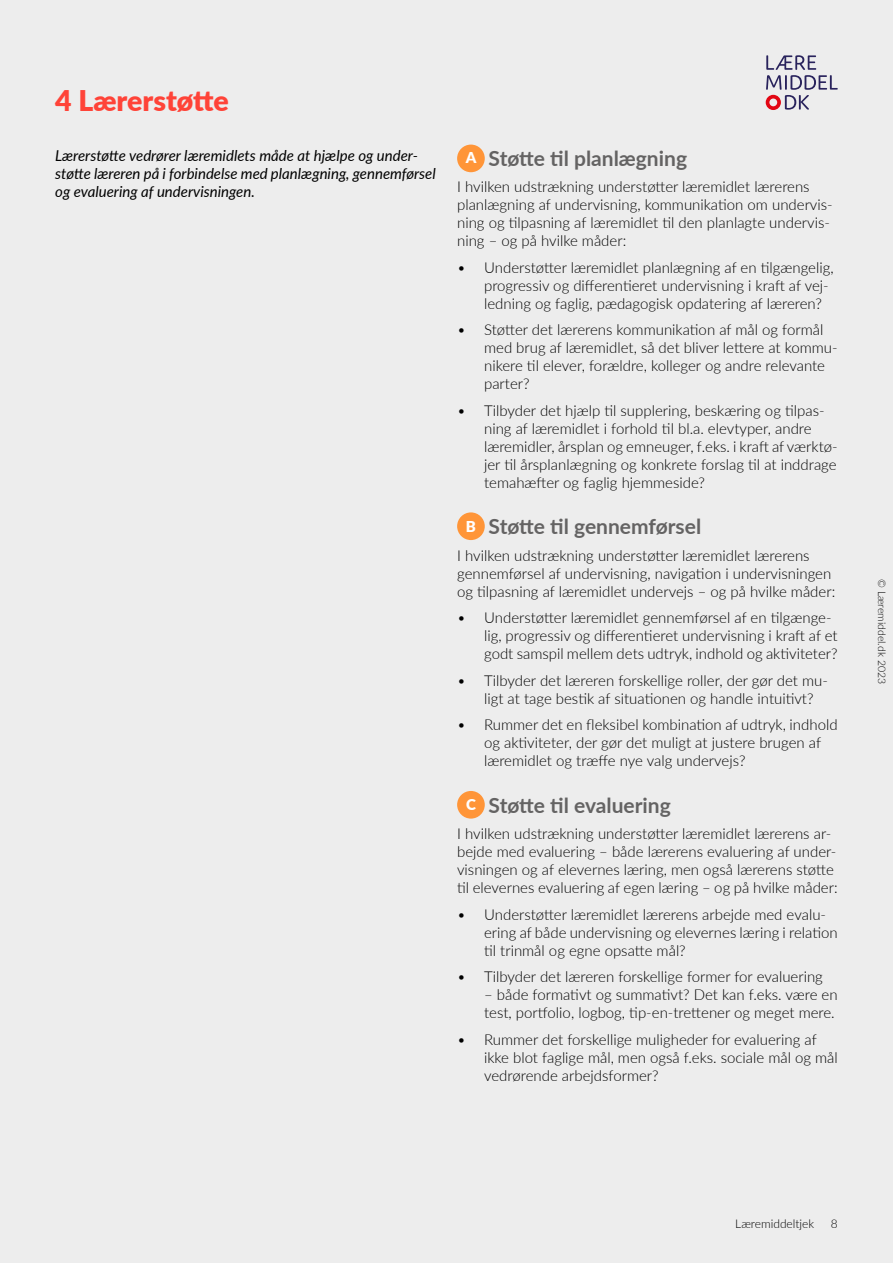
<style>
.page{position:relative;width:893px;height:1263px;background:#ededed}
.page>*{position:absolute;margin:0;border:0;box-sizing:border-box;transform-origin:0 0}
.t1{font:900 28.5px "Lato";color:#ff4338}
.t2{font:700 21px "Lato";color:#646363}
.t3{font:300 15px/18px "Lato";color:#000}
.t4{font:italic 15px/18px "Lato";color:#000}
.t5{font:900 15px "Lato";color:#fff}
.t6{font:300 12px "Lato";color:#000}
.t7{font:300 10.5px "Lato";color:#000}
</style>
<div class="page">
<svg style="left:766px;top:55px;width:72px;height:55px"></svg>
<div style="left:457px;top:145px;width:28px;height:27px;background:#ff9538;border-radius:50%"></div>
<div style="left:457px;top:512px;width:28px;height:28px;background:#ff9538;border-radius:50%"></div>
<div style="left:457px;top:791px;width:28px;height:28px;background:#ff9538;border-radius:50%"></div>
<h1 class="t1" style="left:55px;top:79px;width:175px">4 Lærerstøtte</h1>
<p class="t4" style="left:55px;top:146px;width:382px">Lærerstøtte vedrører læremidlets måde at hjælpe og under&shy;støtte læreren på i forbindelse med planlægning, gennemførsel og evaluering af undervisningen.</p>
<h2 class="t2" style="left:489px;top:143px;width:200px">Støtte til planlægning</h2>
<p class="t5" style="left:466px;top:146px;width:12px">A</p>
<p class="t3" style="left:457px;top:177px;width:377px">I hvilken udstrækning understøtter læremidlet lærerens planlægning af undervisning, kommunikation om undervis&shy;ning og tilpasning af læremidlet til den planlagte undervis&shy;ning – og på hvilke måder:</p>
<p class="t3" style="left:484px;top:258px;width:351px;text-indent:-27px">• Understøtter læremidlet planlægning af en tilgængelig, progressiv og differentieret undervisning i kraft af vej&shy;ledning og faglig, pædagogisk opdatering af læreren?</p>
<p class="t3" style="left:484px;top:320px;width:355px;text-indent:-27px">• Støtter det lærerens kommunikation af mål og formål med brug af læremidlet, så det bliver lettere at kommu&shy;nikere til elever, forældre, kolleger og andre relevante parter?</p>
<p class="t3" style="left:484px;top:401px;width:355px;text-indent:-27px">• Tilbyder det hjælp til supplering, beskæring og tilpas&shy;ning af læremidlet i forhold til bl.a. elevtyper, andre læremidler, årsplan og emneuger, f.eks. i kraft af værktø&shy;jer til årsplanlægning og konkrete forslag til at inddrage temahæfter og faglig hjemmeside?</p>
<h2 class="t2" style="left:489px;top:511px;width:214px">Støtte til gennemførsel</h2>
<p class="t3" style="left:457px;top:546px;width:380px">I hvilken udstrækning understøtter læremidlet lærerens gennemførsel af undervisning, navigation i undervisningen og tilpasning af læremidlet undervejs – og på hvilke måder:</p>
<p class="t3" style="left:484px;top:608px;width:355px;text-indent:-27px">• Understøtter læremidlet gennemførsel af en tilgænge&shy;lig, progressiv og differentieret undervisning i kraft af et godt samspil mellem dets udtryk, indhold og aktiviteter?</p>
<p class="t3" style="left:484px;top:671px;width:345px;text-indent:-27px">• Tilbyder det læreren forskellige roller, der gør det mu&shy;ligt at tage bestik af situationen og handle intuitivt?</p>
<p class="t3" style="left:484px;top:715px;width:355px;text-indent:-27px">• Rummer det en fleksibel kombination af udtryk, indhold og aktiviteter, der gør det muligt at justere brugen af læremidlet og træffe nye valg undervejs?</p>
<h2 class="t2" style="left:489px;top:790px;width:184px">Støtte til evaluering</h2>
<p class="t3" style="left:457px;top:824px;width:382px">I hvilken udstrækning understøtter læremidlet lærerens ar&shy;bejde med evaluering – både lærerens evaluering af under&shy;visningen og af elevernes læring, men også lærerens støtte til elevernes evaluering af egen læring – og på hvilke måder:</p>
<p class="t3" style="left:484px;top:905px;width:355px;text-indent:-27px">• Understøtter læremidlet lærerens arbejde med evalu&shy;ering af både undervisning og elevernes læring i relation til trinmål og egne opsatte mål?</p>
<p class="t3" style="left:457px;top:967px;width:367px">• Tilbyder det læreren forskellige former for evaluering</p>
<p class="t3" style="left:484px;top:985px;width:355px">– både formativt og summativt? Det kan f.eks. være en test, portfolio, logbog, tip-en-trettener og meget mere.</p>
<p class="t3" style="left:484px;top:1030px;width:355px;text-indent:-27px">• Rummer det forskellige muligheder for evaluering af ikke blot faglige mål, men også f.eks. sociale mål og mål vedrørende arbejdsformer?</p>
<p class="t5" style="left:466px;top:515px;width:12px">B</p>
<p class="t5" style="left:466px;top:794px;width:11px">C</p>
<p class="t7" style="left:889px;top:579px;width:106px;rotate:90deg">© Læremiddel.dk 2023</p>
<p class="t6" style="left:735px;top:1215px;width:81px">Læremiddeltjek</p>
<p class="t6" style="left:831px;top:1215px;width:8px">8</p>
</div>
